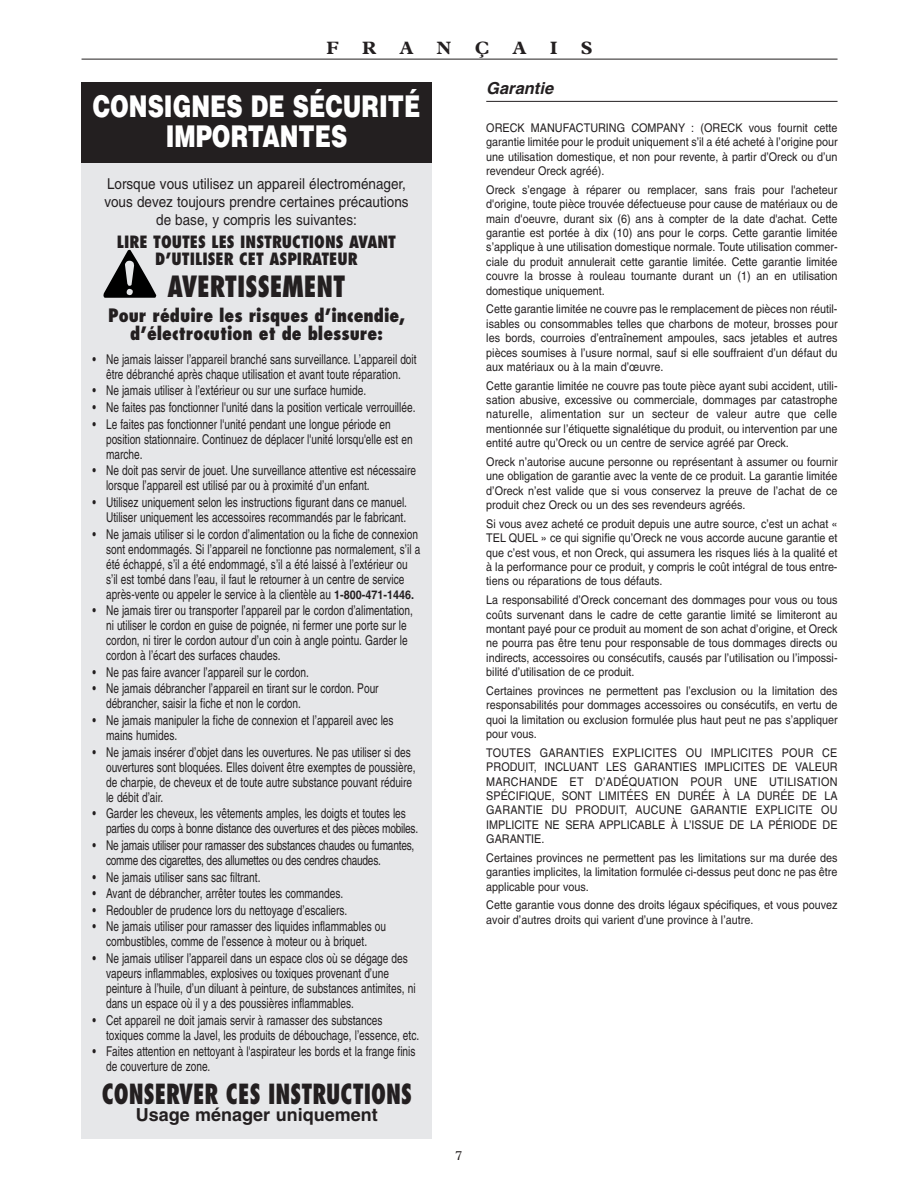
<style>
.page{position:relative;width:918px;height:1188px;background:#fff}
.page>*{position:absolute;margin:0;border:0;box-sizing:border-box;transform-origin:0 0}
.t1{font:900 30px/30px "Helvetica";color:#fff;text-align:center;scale:.75 1}
.t2{font:800 condensed 28.5px "Futura";color:#231f20;scale:.9 1}
.t3{font:800 condensed 27px "Futura";color:#231f20;scale:.85 1}
.t4{font:800 condensed 18px/18px "Futura";color:#231f20;text-align:center}
.t5{font:700 18px "Helvetica";color:#231f20}
.t6{font:700 18px "Plantin";color:#231f20}
.t7{font:800 condensed 16.5px/16.5px "Futura";color:#231f20;text-align:center}
.t8{font:italic 700 16.5px "Helvetica";color:#231f20}
.t9{font:15px/18px "Helvetica";color:#231f20;text-align:center;scale:.9 1}
.t10{font:13.5px/15px "Helvetica";color:#231f20;scale:.75 1}
.t11{font:13.5px/15px "Helvetica";letter-spacing:-.02em;color:#231f20;scale:.75 1}
.t12{font:13.5px "Plantin";color:#231f20}
.t13{font:12px/14.4px "Helvetica";color:#231f20;text-align:justify;scale:.9 1}
.s1{font-weight:700;font-size:12px}
</style>
<div class="page">
<hr style="left:82px;top:59px;width:756px;height:1px;background:#231f20">
<hr style="left:486px;top:101px;width:352px;height:1px;background:#231f20">
<div style="left:81px;top:88px;width:351px;height:1051px;background:#e6e7e9"></div>
<div style="left:81px;top:82px;width:351px;height:81px;background:#231f20"></div>
<svg style="left:103px;top:249px;width:53px;height:49px"></svg>
<h3 class="t6" style="left:326px;top:42px;width:14px">F</h3>
<h3 class="t6" style="left:362px;top:42px;width:15px">R</h3>
<h3 class="t6" style="left:400px;top:42px;width:16px">A</h3>
<h3 class="t6" style="left:437px;top:42px;width:16px">N</h3>
<h3 class="t6" style="left:475px;top:42px;width:16px">Ç</h3>
<h3 class="t6" style="left:513px;top:42px;width:16px">A</h3>
<h3 class="t6" style="left:550px;top:42px;width:9px">I</h3>
<h3 class="t6" style="left:581px;top:42px;width:13px">S</h3>
<h3 class="t8" style="left:486px;top:81px;width:68px">Garantie</h3>
<p class="t13" style="left:486px;top:122px;width:392px">ORECK MANUFACTURING COMPANY : (ORECK vous fournit cette garantie limitée pour le produit uniquement s’il a été acheté à l’origine pour une utilisation domestique, et non pour revente, à partir d’Oreck ou d’un revendeur Oreck agréé).</p>
<p class="t13" style="left:486px;top:183px;width:392px">Oreck s’engage à réparer ou remplacer, sans frais pour l'acheteur d'origine, toute pièce trouvée défectueuse pour cause de matériaux ou de main d'oeuvre, durant six (6) ans à compter de la date d'achat. Cette garantie est portée à dix (10) ans pour le corps. Cette garantie limitée s’applique à une utilisation domestique normale. Toute utilisation commer&shy;ciale du produit annulerait cette garantie limitée. Cette garantie limitée couvre la brosse à rouleau tournante durant un (1) an en utilisation domestique uniquement.</p>
<p class="t13" style="left:486px;top:303px;width:392px">Cette garantie limitée ne couvre pas le remplacement de pièces non réutil&shy;isables ou consommables telles que charbons de moteur, brosses pour les bords, courroies d’entraînement ampoules, sacs jetables et autres pièces soumises à l’usure normal, sauf si elle souffraient d’un défaut du aux matériaux ou à la main d’œuvre.</p>
<p class="t13" style="left:486px;top:379px;width:392px">Cette garantie limitée ne couvre pas toute pièce ayant subi accident, utili&shy;sation abusive, excessive ou commerciale, dommages par catastrophe naturelle, alimentation sur un secteur de valeur autre que celle mentionnée sur l’étiquette signalétique du produit, ou intervention par une entité autre qu’Oreck ou un centre de service agréé par Oreck.</p>
<p class="t13" style="left:486px;top:456px;width:392px">Oreck n’autorise aucune personne ou représentant à assumer ou fournir une obligation de garantie avec la vente de ce produit. La garantie limitée d’Oreck n’est valide que si vous conservez la preuve de l’achat de ce produit chez Oreck ou un des ses revendeurs agréés.</p>
<p class="t13" style="left:486px;top:518px;width:392px">Si vous avez acheté ce produit depuis une autre source, c’est un achat « TEL QUEL » ce qui signifie qu’Oreck ne vous accorde aucune garantie et que c’est vous, et non Oreck, qui assumera les risques liés à la qualité et à la performance pour ce produit, y compris le coût intégral de tous entre&shy;tiens ou réparations de tous défauts.</p>
<p class="t13" style="left:486px;top:594px;width:392px">La responsabilité d’Oreck concernant des dommages pour vous ou tous coûts survenant dans le cadre de cette garantie limité se limiteront au montant payé pour ce produit au moment de son achat d’origine, et Oreck ne pourra pas être tenu pour responsable de tous dommages directs ou indirects, accessoires ou consécutifs, causés par l’utilisation ou l’impossi&shy;bilité d’utilisation de ce produit.</p>
<p class="t13" style="left:486px;top:685px;width:392px">Certaines provinces ne permettent pas l’exclusion ou la limitation des responsabilités pour dommages accessoires ou consécutifs, en vertu de quoi la limitation ou exclusion formulée plus haut peut ne pas s’appliquer pour vous.</p>
<p class="t13" style="left:486px;top:747px;width:392px">TOUTES GARANTIES EXPLICITES OU IMPLICITES POUR CE PRODUIT, INCLUANT LES GARANTIES IMPLICITES DE VALEUR MARCHANDE ET D’ADÉQUATION POUR UNE UTILISATION SPÉCIFIQUE, SONT LIMITÉES EN DURÉE À LA DURÉE DE LA GARANTIE DU PRODUIT, AUCUNE GARANTIE EXPLICITE OU IMPLICITE NE SERA APPLICABLE À L’ISSUE DE LA PÉRIODE DE GARANTIE.</p>
<p class="t13" style="left:486px;top:852px;width:392px">Certaines provinces ne permettent pas les limitations sur ma durée des garanties implicites, la limitation formulée ci-dessus peut donc ne pas être applicable pour vous.</p>
<p class="t13" style="left:486px;top:899px;width:392px">Cette garantie vous donne des droits légaux spécifiques, et vous pouvez avoir d’autres droits qui varient d’une province à l’autre.</p>
<h1 class="t1" style="left:93px;top:92px;width:438px">CONSIGNES DE SÉCURITÉ<br>IMPORTANTES</h1>
<p class="t9" style="left:104px;top:176px;width:340px">Lorsque vous utilisez un appareil électroménager, vous devez toujours prendre certaines précautions de base, y compris les suivantes:</p>
<h3 class="t7" style="left:117px;top:235px;width:281px">LIRE TOUTES LES INSTRUCTIONS AVANT<br>D’UTILISER CET ASPIRATEUR</h3>
<h2 class="t2" style="left:168px;top:274px;width:199px">AVERTISSEMENT</h2>
<h3 class="t4" style="left:108px;top:307px;width:298px">Pour réduire les risques d’incendie, d’électrocution et de blessure:</h3>
<p class="t10" style="left:93px;top:353px;width:434px;text-align:center">• Ne jamais laisser l’appareil branché sans surveillance. L’appareil doit être débranché après chaque utilisation et avant toute réparation.</p>
<p class="t10" style="left:93px;top:384px;width:367px">• Ne jamais utiliser à l’extérieur ou sur une surface humide.</p>
<p class="t10" style="left:93px;top:401px;width:432px">• Ne faites pas fonctionner l'unité dans la position verticale verrouillée.</p>
<p class="t10" style="left:106px;top:418px;width:410px;text-indent:-13px">• Le faites pas fonctionner l'unité pendant une longue période en position stationnaire. Continuez de déplacer l'unité lorsqu'elle est en marche.</p>
<p class="t10" style="left:106px;top:464px;width:415px;text-indent:-13px">• Ne doit pas servir de jouet. Une surveillance attentive est nécessaire lorsque l’appareil est utilisé par ou à proximité d’un enfant.</p>
<p class="t10" style="left:93px;top:496px;width:421px;text-align:right">• Utilisez uniquement selon les instructions figurant dans ce manuel.<br>Utiliser uniquement les accessoires recommandés par le fabricant.</p>
<p class="t10" style="left:106px;top:528px;width:421px;text-indent:-13px">• Ne jamais utiliser si le cordon d’alimentation ou la fiche de connexion sont endommagés. Si l’appareil ne fonctionne pas normalement, s’il a été échappé, s’il a été endommagé, s’il a été laissé à l’extérieur ou s’il est tombé dans l’eau, il faut le retourner à un centre de service après-vente ou appeler le service à la clientèle au <span class="s1">1-800-471-1446.</span></p>
<p class="t10" style="left:106px;top:604px;width:411px;text-indent:-13px">• Ne jamais tirer ou transporter l’appareil par le cordon d’alimentation, ni utiliser le cordon en guise de poignée, ni fermer une porte sur le cordon, ni tirer le cordon autour d’un coin à angle pointu. Garder le cordon à l’écart des surfaces chaudes.</p>
<p class="t10" style="left:93px;top:666px;width:290px">• Ne pas faire avancer l’appareil sur le cordon.</p>
<p class="t10" style="left:106px;top:682px;width:365px;text-indent:-13px">• Ne jamais débrancher l’appareil en tirant sur le cordon. Pour débrancher, saisir la fiche et non le cordon.</p>
<p class="t10" style="left:106px;top:714px;width:385px;text-indent:-13px">• Ne jamais manipuler la fiche de connexion et l’appareil avec les mains humides.</p>
<p class="t10" style="left:106px;top:746px;width:414px;text-indent:-13px">• Ne jamais insérer d’objet dans les ouvertures. Ne pas utiliser si des ouvertures sont bloquées. Elles doivent être exemptes de poussière, de charpie, de cheveux et de toute autre substance pouvant réduire le débit d’air.</p>
<p class="t11" style="left:106px;top:807px;width:418px;text-indent:-13px">• Garder les cheveux, les vêtements amples, les doigts et toutes les parties du corps à bonne distance des ouvertures et des pièces mobiles.</p>
<p class="t11" style="left:106px;top:839px;width:413px;text-indent:-13px">• Ne jamais utiliser pour ramasser des substances chaudes ou fumantes, comme des cigarettes, des allumettes ou des cendres chaudes.</p>
<p class="t10" style="left:93px;top:871px;width:225px">• Ne jamais utiliser sans sac filtrant.</p>
<p class="t10" style="left:93px;top:887px;width:336px">• Avant de débrancher, arrêter toutes les commandes.</p>
<p class="t10" style="left:93px;top:904px;width:341px">• Redoubler de prudence lors du nettoyage d’escaliers.</p>
<p class="t10" style="left:93px;top:920px;width:393px;text-align:center">• Ne jamais utiliser pour ramasser des liquides inflammables ou combustibles, comme de l’essence à moteur ou à briquet.</p>
<p class="t10" style="left:106px;top:952px;width:414px;text-indent:-13px">• Ne jamais utiliser l’appareil dans un espace clos où se dégage des vapeurs inflammables, explosives ou toxiques provenant d’une peinture à l’huile, d’un diluant à peinture, de substances antimites, ni dans un espace où il y a des poussières inflammables.</p>
<p class="t10" style="left:106px;top:1014px;width:419px;text-indent:-13px">• Cet appareil ne doit jamais servir à ramasser des substances toxiques comme la Javel, les produits de débouchage, l’essence, etc.</p>
<p class="t10" style="left:106px;top:1045px;width:414px;text-indent:-13px">• Faites attention en nettoyant à l'aspirateur les bords et la frange finis de couverture de zone.</p>
<h3 class="t3" style="left:102px;top:1082px;width:366px">CONSERVER CES INSTRUCTIONS</h3>
<h3 class="t5" style="left:136px;top:1108px;width:244px">Usage ménager uniquement</h3>
<p class="t12" style="left:455px;top:1151px;width:9px">7</p>
</div>
